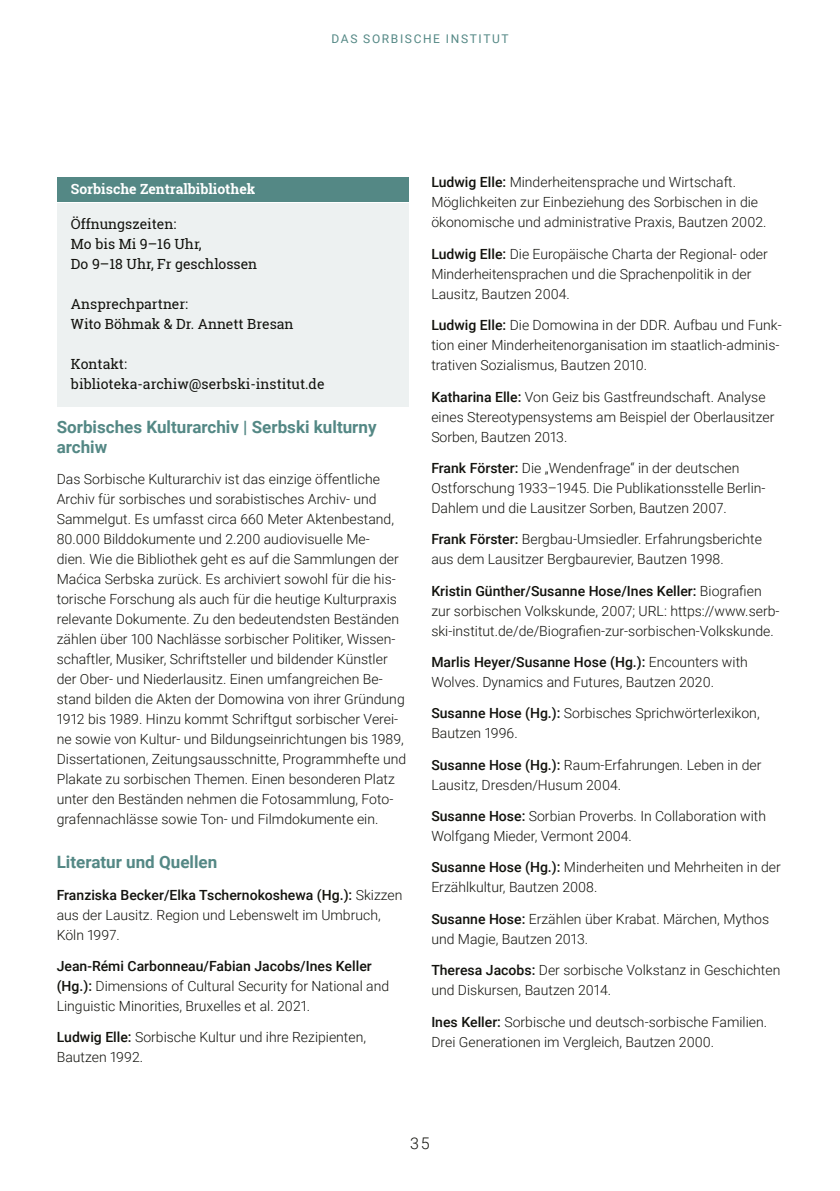
<style>
.page{position:relative;width:840px;height:1191px;background:#fff}
.page>*{position:absolute;margin:0;border:0;box-sizing:border-box;transform-origin:0 0}
.H3-Anhang{font:700 17px/20px "Roboto";color:#548885}
.t1{font:300 16px "Roboto";color:#12120d}
.Anhang_Lauftext{font:300 14px/20px "Roboto";color:#12120d}
.Anhang_Lauftext_ohne_Absatz{font:14px/20px "Roboto Light 2";color:#12120d}
.Anhang_Lauftext-2{font:14px/20px "Roboto Light 2";color:#12120d}
.Infokasten_Lauftext{font:14px/20px "Roboto Slab";color:#12120d}
.H4-Infokasten_Titel{font:700 14px "Roboto Slab";color:#fff}
.t2{font:12px "Roboto";letter-spacing:.135em;color:#548885}
.s1{font-family:"Roboto";font-weight:300}
.s2{font-family:"Roboto Medium 2";font-weight:400}
.s3{font-family:"Roboto Light 2";font-weight:400}
.s4{font-family:"Roboto Medium 2"}
</style>
<div class="page">
<div style="left:57px;top:177px;width:351px;height:24px;background:#548885"></div>
<div style="left:57px;top:203px;width:351px;height:44px;background:#edf1f1"></div>
<div style="left:57px;top:223px;width:351px;height:84px;background:#edf1f1"></div>
<div style="left:57px;top:303px;width:351px;height:64px;background:#edf1f1"></div>
<div style="left:57px;top:363px;width:351px;height:44px;background:#edf1f1"></div>
<p class="t2" style="left:331px;top:30px;width:78px">DAS SORBISCHE</p>
<p class="t2" style="left:445px;top:30px;width:14px">INSTITUT</p>
<h4 class="H4-Infokasten_Titel" style="left:71px;top:180px;width:186px">Sorbische Zentralbibliothek</h4>
<p class="Infokasten_Lauftext" style="left:71px;top:213px;width:107px">Öffnungszeiten:</p>
<p class="Infokasten_Lauftext" style="left:71px;top:233px;width:188px">Mo bis Mi 9–16 Uhr,<br>Do 9–18 Uhr, Fr geschlossen</p>
<p class="Infokasten_Lauftext" style="left:71px;top:293px;width:119px">Ansprechpartner:</p>
<p class="Infokasten_Lauftext" style="left:71px;top:313px;width:224px">Wito Böhmak &amp; Dr. Annett Bresan</p>
<p class="Infokasten_Lauftext" style="left:71px;top:353px;width:57px">Kontakt:</p>
<p class="Infokasten_Lauftext" style="left:71px;top:373px;width:255px">biblioteka-archiw@serbski-institut.de</p>
<h3 class="H3-Anhang" style="left:57px;top:416px;width:321px">Sorbisches Kulturarchiv | Serbski kulturny archiw</h3>
<p class="Anhang_Lauftext_ohne_Absatz" style="left:57px;top:468px;width:351px">Das Sorbische Kulturarchiv ist das einzige öffentliche Archiv für sorbisches und sorabistisches Archiv- und Sammelgut. Es umfasst circa 660 Meter Aktenbestand, 80.000 Bilddokumente und 2.200 audiovisuelle Me<span class="s1">-<br>dien. Wie die Bibliothek geht es auf die Sammlungen der </span>Maćica Serbska zurück. Es archiviert sowohl für die his&shy;<span class="s1">torische Forschung als auch für die heutige Kulturpraxis </span>relevante Dokumente. Zu den bedeutendsten Beständen zählen über 100 Nachlässe sorbischer Politiker, Wissen&shy;<span class="s1">schaftler, Musiker, Schriftsteller und bildender Künstler </span>der Ober- und Niederlausitz. Einen umfangreichen Be&shy;stand bilden die Akten der Domowina von ihrer Gründung 1912 bis 1989. Hinzu kommt Schriftgut sorbischer Verei&shy;ne sowie von Kultur- und Bildungseinrichtungen bis 1989, <span class="s1">Dissertationen, Zeitungsausschnitte, Programmhefte und Plakate zu sorbischen Themen. Einen besonderen Platz unter den Beständen nehmen die Fotosammlung, Foto&shy;grafennachlässe sowie Ton- und Filmdokumente ein.</span></p>
<h3 class="H3-Anhang" style="left:57px;top:851px;width:162px">Literatur und Quellen</h3>
<p class="Anhang_Lauftext" style="left:57px;top:884px;width:347px"><span class="s2">Franziska Becker/Elka Tschernokoshewa (Hg.):</span> Skizzen aus der Lausitz. Region und Lebenswelt im Umbruch,<br><span class="s3">Köln 1997.</span></p>
<p class="Anhang_Lauftext-2" style="left:57px;top:955px;width:334px"><span class="s4">Jean-Rémi Carbonneau/Fabian Jacobs/Ines Keller (Hg.):</span> Dimensions of Cultural Security for National and<br>Linguistic Minorities, Bruxelles et al. 2021.</p>
<p class="Anhang_Lauftext" style="left:57px;top:1026px;width:311px"><span class="s2">Ludwig Elle:</span> Sorbische Kultur und ihre Rezipienten,<br><span class="s3">Bautzen 1992.</span></p>
<p class="Anhang_Lauftext" style="left:431px;top:172px;width:336px"><span class="s2">Ludwig Elle:</span> Minderheitensprache und Wirtschaft.<br>Möglichkeiten zur Einbeziehung des Sorbischen in die <span class="s3">ökonomische und administrative Praxis, Bautzen 2002.</span></p>
<p class="Anhang_Lauftext" style="left:431px;top:243px;width:338px"><span class="s2">Ludwig Elle:</span> Die Europäische Charta der Regional- oder<br>Minderheitensprachen und die Sprachenpolitik in der<br><span class="s3">Lausitz, Bautzen 2004.</span></p>
<p class="Anhang_Lauftext" style="left:431px;top:315px;width:351px"><span class="s2">Ludwig Elle:</span> Die Domowina in der DDR. Aufbau und Funk&shy;tion einer Minderheitenorganisation im staatlich-adminis&shy;<span class="s3">trativen Sozialismus, Bautzen 2010.</span></p>
<p class="Anhang_Lauftext" style="left:431px;top:386px;width:344px"><span class="s2">Katharina Elle:</span> Von Geiz bis Gastfreundschaft. Analyse eines Stereotypensystems am Beispiel der Oberlausitzer<br><span class="s3">Sorben, Bautzen 2013.</span></p>
<p class="Anhang_Lauftext-2" style="left:431px;top:457px;width:335px"><span class="s4">Frank Förster:</span> <span class="s1">Die „Wendenfrage“ in der deutschen<br></span>Ostforschung 1933–1945. Die Publikationsstelle Berlin-<br>Dahlem und die Lausitzer Sorben, Bautzen 2007.</p>
<p class="Anhang_Lauftext-2" style="left:431px;top:529px;width:332px"><span class="s4">Frank Förster:</span> <span class="s1">Bergbau-Umsiedler. Erfahrungsberichte </span>aus dem Lausitzer Bergbaurevier, Bautzen 1998.</p>
<p class="Anhang_Lauftext-2" style="left:431px;top:580px;width:349px"><span class="s4">Kristin Günther/Susanne Hose/Ines Keller:</span> Biografien zur sorbischen Volkskunde, 2007; URL: <span class="s1">https://www.serb&shy;</span>ski-institut.de/de/Biografien-zur-sorbischen-Volkskunde<span class="s1">.</span></p>
<p class="Anhang_Lauftext-2" style="left:431px;top:651px;width:318px"><span class="s4">Marlis Heyer/Susanne Hose (Hg.):</span> <span class="s1">Encounters with<br></span>Wolves. Dynamics and Futures, Bautzen 2020.</p>
<p class="Anhang_Lauftext" style="left:431px;top:703px;width:329px"><span class="s2">Susanne Hose (Hg.):</span> Sorbisches Sprichwörterlexikon,<br><span class="s3">Bautzen 1996.</span></p>
<p class="Anhang_Lauftext" style="left:431px;top:754px;width:331px"><span class="s2">Susanne Hose (Hg.):</span> Raum-Erfahrungen. Leben in der<br><span class="s3">Lausitz, Dresden/Husum 2004.</span></p>
<p class="Anhang_Lauftext-2" style="left:431px;top:805px;width:336px"><span class="s4">Susanne Hose:</span> Sorbian Proverbs. In Collaboration with<br>Wolfgang Mieder, Vermont 2004.</p>
<p class="Anhang_Lauftext" style="left:431px;top:857px;width:351px"><span class="s2">Susanne Hose (Hg.):</span> Minderheiten und Mehrheiten in der<br><span class="s3">Erzählkultur, Bautzen 2008.</span></p>
<p class="Anhang_Lauftext" style="left:431px;top:908px;width:339px"><span class="s2">Susanne Hose:</span> Erzählen über Krabat. Märchen, Mythos <span class="s3">und Magie, Bautzen 2013.</span></p>
<p class="Anhang_Lauftext" style="left:431px;top:959px;width:350px"><span class="s2">Theresa Jacobs:</span> Der sorbische Volkstanz in Geschichten <span class="s3">und Diskursen, Bautzen 2014.</span></p>
<p class="Anhang_Lauftext-2" style="left:431px;top:1011px;width:337px"><span class="s4">Ines Keller:</span> <span class="s1">Sorbische und deutsch-sorbische Familien.<br></span>Drei Generationen im Vergleich, Bautzen 2000.</p>
<p class="t1" style="left:410px;top:1132px;width:21px">35</p>
</div>
